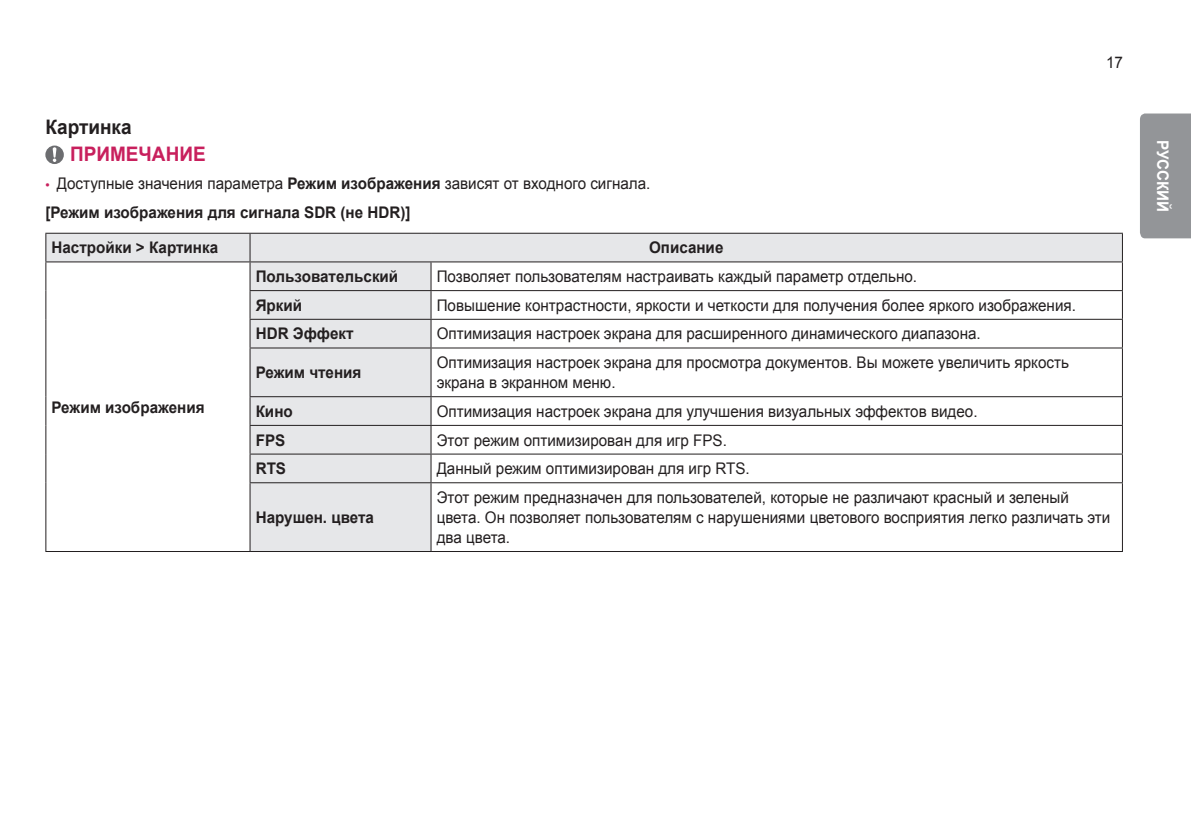
<style>
.page{position:relative;width:1191px;height:840px;background:#fff}
.page>*{position:absolute;margin:0;border:0;box-sizing:border-box;transform-origin:0 0}
.Warning{font:700 20px "Arial";color:#c8205d;scale:.95 1}
.Title3{font:700 20px "Arial";color:#231f20;scale:.95 1}
.Body{font:16px/20px "Arial";color:#231f20;scale:.95 1}
.Body_Bold{font:700 16px "Arial";color:#231f20;scale:.95 1}
.Body_Bold_Center{font:700 16px "Arial";color:#231f20;scale:.95 1}
.t1{font:700 16px "Arial";color:#fff;scale:.95 1}
.s1{font-family:"LG Smart";color:#c8205d}
.s2{font-weight:700}
</style>
<div class="page">
<div style="left:1140px;top:113px;width:51px;height:125px;background:#939598"></div>
<svg style="left:45px;top:145px;width:19px;height:19px"></svg>
<svg style="left:46px;top:233px;width:1076px;height:317px;fill:#e6e7e9"></svg>
<svg style="left:431px;top:262px;width:691px;height:288px"></svg>
<hr style="left:431px;top:424px;width:692px;height:1px;background:#231f20">
<hr style="left:431px;top:453px;width:692px;height:1px;background:#231f20">
<hr style="left:250px;top:232px;width:181px;height:1px;background:#231f20">
<hr style="left:431px;top:232px;width:692px;height:1px;background:#231f20">
<hr style="left:250px;top:261px;width:181px;height:1px;background:#231f20">
<hr style="left:431px;top:261px;width:692px;height:1px;background:#231f20">
<hr style="left:249px;top:290px;width:182px;height:1px;background:#231f20">
<hr style="left:431px;top:290px;width:692px;height:1px;background:#231f20">
<hr style="left:431px;top:318px;width:692px;height:1px;background:#231f20">
<svg style="left:430px;top:262px;width:1px;height:85px"></svg>
<svg style="left:1122px;top:233px;width:1px;height:114px"></svg>
<hr style="left:431px;top:347px;width:692px;height:1px;background:#231f20">
<hr style="left:430px;top:348px;width:1px;height:48px;background:#231f20">
<hr style="left:1122px;top:348px;width:1px;height:48px;background:#231f20">
<hr style="left:431px;top:396px;width:692px;height:1px;background:#231f20">
<svg style="left:1122px;top:397px;width:1px;height:85px"></svg>
<hr style="left:431px;top:482px;width:692px;height:1px;background:#231f20">
<hr style="left:430px;top:483px;width:1px;height:67px;background:#231f20">
<hr style="left:1122px;top:483px;width:1px;height:67px;background:#231f20">
<hr style="left:249px;top:318px;width:182px;height:1px;background:#231f20">
<hr style="left:249px;top:347px;width:182px;height:1px;background:#231f20">
<hr style="left:249px;top:396px;width:182px;height:1px;background:#231f20">
<hr style="left:249px;top:482px;width:182px;height:1px;background:#231f20">
<hr style="left:250px;top:550px;width:181px;height:1px;background:#231f20">
<hr style="left:431px;top:550px;width:692px;height:1px;background:#231f20">
<hr style="left:45px;top:232px;width:205px;height:1px;background:#231f20">
<hr style="left:249px;top:424px;width:182px;height:1px;background:#231f20">
<hr style="left:249px;top:453px;width:182px;height:1px;background:#231f20">
<svg style="left:430px;top:397px;width:1px;height:85px"></svg>
<hr style="left:45px;top:261px;width:205px;height:1px;background:#231f20">
<svg style="left:45px;top:233px;width:1px;height:115px"></svg>
<svg style="left:249px;top:233px;width:1px;height:114px"></svg>
<hr style="left:45px;top:348px;width:1px;height:48px;background:#231f20">
<hr style="left:249px;top:348px;width:1px;height:48px;background:#231f20">
<svg style="left:45px;top:396px;width:1px;height:86px"></svg>
<svg style="left:249px;top:397px;width:1px;height:85px"></svg>
<hr style="left:45px;top:482px;width:1px;height:68px;background:#231f20">
<hr style="left:249px;top:483px;width:1px;height:67px;background:#231f20">
<hr style="left:45px;top:550px;width:205px;height:1px;background:#231f20">
<p class="Title3" style="left:45px;top:113px;width:92px">Картинка</p>
<p class="Warning" style="left:70px;top:140px;width:144px">ПРИМЕЧАНИЕ</p>
<p class="Body" style="left:45px;top:174px;width:638px"><span class="s1">•</span> Доступные значения параметра <span class="s2">Режим изображения</span> зависят от входного сигнала.</p>
<p class="Body_Bold" style="left:45px;top:202px;width:386px">[Режим изображения для сигнала SDR (не HDR)]</p>
<p class="Body_Bold" style="left:52px;top:237px;width:177px">Настройки &gt; Картинка</p>
<p class="Body_Bold_Center" style="left:649px;top:237px;width:80px">Описание</p>
<p class="Body" style="left:1106px;top:53px;width:19px">17</p>
<p class="Body_Bold" style="left:52px;top:396px;width:163px">Режим изображения</p>
<p class="Body_Bold" style="left:256px;top:266px;width:152px">Пользовательский</p>
<p class="Body" style="left:437px;top:266px;width:507px">Позволяет пользователям настраивать каждый параметр отдельно.</p>
<p class="Body_Bold" style="left:256px;top:294px;width:50px">Яркий</p>
<p class="Body" style="left:437px;top:295px;width:674px">Повышение контрастности, яркости и четкости для получения более яркого изображения.</p>
<p class="Body_Bold" style="left:256px;top:323px;width:105px">HDR Эффект</p>
<p class="Body" style="left:437px;top:324px;width:574px">Оптимизация настроек экрана для расширенного динамического диапазона.</p>
<p class="Body_Bold" style="left:256px;top:361px;width:113px">Режим чтения</p>
<p class="Body" style="left:437px;top:352px;width:667px">Оптимизация настроек экрана для просмотра документов. Вы можете увеличить яркость экрана в экранном меню.</p>
<p class="Body_Bold" style="left:256px;top:400px;width:41px">Кино</p>
<p class="Body" style="left:437px;top:401px;width:571px">Оптимизация настроек экрана для улучшения визуальных эффектов видео.</p>
<p class="Body_Bold" style="left:256px;top:429px;width:33px">FPS</p>
<p class="Body" style="left:437px;top:430px;width:307px">Этот режим оптимизирован для игр FPS.</p>
<p class="Body_Bold" style="left:256px;top:457px;width:34px">RTS</p>
<p class="Body" style="left:437px;top:458px;width:331px">Данный режим оптимизирован для игр RTS.</p>
<p class="Body_Bold" style="left:256px;top:506px;width:126px">Нарушен. цвета</p>
<p class="Body" style="left:437px;top:487px;width:710px">Этот режим предназначен для пользователей, которые не различают красный и зеленый цвета. Он позволяет пользователям с нарушениями цветового восприятия легко различать эти два цвета.</p>
<p class="t1" style="left:1173px;top:140px;width:78px;rotate:90deg">РУССКИЙ</p>
</div>
